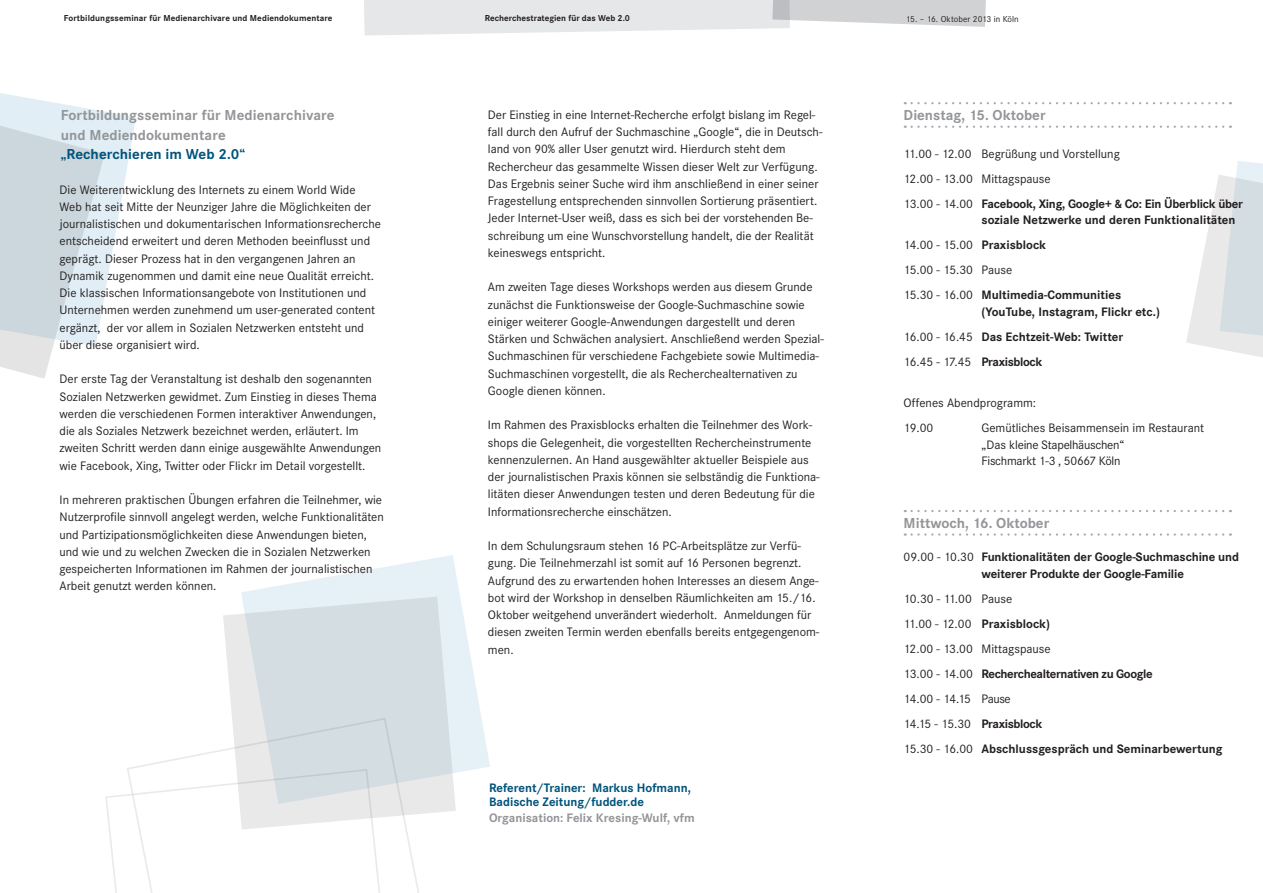
<style>
.page{position:relative;width:1263px;height:893px;background:#fff}
.page>*{position:absolute;margin:0;border:0;box-sizing:border-box;transform-origin:0 0}
.c_bold_10_blau{font:700 15px/19.5px "Corporate S";letter-spacing:.005em;color:#939598}
._1_Datum{font:700 15px "Corporate S";color:#939598}
.c_bold_10_blau-2{font:700 15px "Corporate S";letter-spacing:.005em;color:#00537b}
.c_reg_8_5{font:12.75px/17.2px "Corporate S";color:#231f20}
._1_Text_8_5{font:700 12.75px/16.5px "Corporate S";letter-spacing:-.01em;color:#231f20}
._1_Text_8_5-2{font:12.75px/16.5px "Corporate S";color:#231f20}
._1_Text_7_blau{font:700 12.75px/14.2px "Corporate S";color:#00537b}
._1_Text_8_5-3{font:700 12.75px "Corporate S";letter-spacing:-.03em;color:#231f20}
._1_Text_Moderation_g{font:700 12.75px "Corporate S";color:#939598}
._1_Text_8_5-4{font:12.75px "Corporate S";letter-spacing:-.035em;color:#231f20}
.t1{font:700 9px "Corporate S";letter-spacing:.01em;color:#231f20}
.t2{font:9px "Corporate S";letter-spacing:.01em;color:#231f20}
.s1{font-weight:400}
.s2{font-weight:700}
</style>
<div class="page">
<svg style="left:105px;top:794px;width:21px;height:99px"></svg>
<svg style="left:126px;top:749px;width:293px;height:144px"></svg>
<svg style="left:0;top:93px;width:136px;height:286px"></svg>
<svg style="left:223px;top:614px;width:233px;height:215px;fill:#eae9ea"></svg>
<svg style="left:241px;top:555px;width:249px;height:249px;background:#dfe7ea"></svg>
<svg style="left:364px;top:0;width:622px;height:36px"></svg>
<svg style="left:905px;top:102px;width:326px;height:2px"></svg>
<svg style="left:905px;top:126px;width:326px;height:2px"></svg>
<svg style="left:905px;top:510px;width:326px;height:2px"></svg>
<svg style="left:905px;top:533px;width:326px;height:3px"></svg>
<svg style="left:1186px;top:161px;width:77px;height:196px"></svg>
<p class="t1" style="left:64px;top:13px;width:270px">Fortbildungsseminar für Medienarchivare und Mediendokumentare</p>
<p class="t1" style="left:485px;top:13px;width:147px">Recherchestrategien für das Web 2.0</p>
<p class="t2" style="left:906px;top:14px;width:115px">15. – 16. Oktober 2013 in Köln</p>
<p class="c_bold_10_blau" style="left:61px;top:106px;width:275px">Fortbildungsseminar für Medienarchivare und Mediendokumentare</p>
<p class="c_bold_10_blau-2" style="left:61px;top:145px;width:186px">„Recherchieren im Web 2.0“</p>
<p class="c_reg_8_5" style="left:60px;top:181px;width:323px">Die Weiterentwicklung des Internets zu einem World Wide Web hat seit Mitte der Neunziger Jahre die Möglichkeiten der journalistischen und dokumentarischen Informationsrecherche entscheidend erweitert und deren Methoden beeinflusst und geprägt. Dieser Prozess hat in den vergangenen Jahren an Dynamik zugenommen und damit eine neue Qualität erreicht.<br>Die klassischen Informationsangebote von Institutionen und Unternehmen werden zunehmend um user-generated content ergänzt, der vor allem in Sozialen Netzwerken entsteht und über diese organisiert wird.</p>
<p class="c_reg_8_5" style="left:60px;top:371px;width:323px">Der erste Tag der Veranstaltung ist deshalb den sogenannten Sozialen Netzwerken gewidmet. Zum Einstieg in dieses Thema werden die verschiedenen Formen interaktiver Anwendungen, die als Soziales Netzwerk bezeichnet werden, erläutert. Im zweiten Schritt werden dann einige ausgewählte Anwendungen wie Facebook, Xing, Twitter oder Flickr im Detail vorgestellt.</p>
<p class="c_reg_8_5" style="left:60px;top:491px;width:326px">In mehreren praktischen Übungen erfahren die Teilnehmer, wie Nutzerprofile sinnvoll angelegt werden, welche Funktionalitäten und Partizipationsmöglichkeiten diese Anwendungen bieten, und wie und zu welchen Zwecken die in Sozialen Netzwerken gespeicherten Informationen im Rahmen der journalistischen Arbeit genutzt werden können.</p>
<p class="c_reg_8_5" style="left:488px;top:106px;width:336px">Der Einstieg in eine Internet-Recherche erfolgt bislang im Regel&shy;fall durch den Aufruf der Suchmaschine „Google“, die in Deutsch&shy;land von 90% aller User genutzt wird. Hierdurch steht dem Rechercheur das gesammelte Wissen dieser Welt zur Verfügung.<br>Das Ergebnis seiner Suche wird ihm anschließend in einer seiner Fragestellung entsprechenden sinnvollen Sortierung präsentiert.<br>Jeder Internet-User weiß, dass es sich bei der vorstehenden Be&shy;schreibung um eine Wunschvorstellung handelt, die der Realität keineswegs entspricht.</p>
<p class="c_reg_8_5" style="left:488px;top:279px;width:337px">Am zweiten Tage dieses Workshops werden aus diesem Grunde zunächst die Funktionsweise der Google-Suchmaschine sowie einiger weiterer Google-Anwendungen dargestellt und deren Stärken und Schwächen analysiert. Anschließend werden Spezial-Suchmaschinen für verschiedene Fachgebiete sowie Multimedia-Suchmaschinen vorgestellt, die als Recherchealternativen zu Google dienen können.</p>
<p class="c_reg_8_5" style="left:488px;top:417px;width:333px">Im Rahmen des Praxisblocks erhalten die Teilnehmer des Work&shy;shops die Gelegenheit, die vorgestellten Rechercheinstrumente kennenzulernen. An Hand ausgewählter aktueller Beispiele aus der journalistischen Praxis können sie selbständig die Funktiona&shy;litäten dieser Anwendungen testen und deren Bedeutung für die Informationsrecherche einschätzen.</p>
<p class="c_reg_8_5" style="left:488px;top:537px;width:333px">In dem Schulungsraum stehen 16 PC-Arbeitsplätze zur Verfü&shy;gung. Die Teilnehmerzahl ist somit auf 16 Personen begrenzt.<br>Aufgrund des zu erwartenden hohen Interesses an diesem Ange&shy;bot wird der Workshop in denselben Räumlichkeiten am 15./16.<br>Oktober weitgehend unverändert wiederholt. Anmeldungen für diesen zweiten Termin werden ebenfalls bereits entgegengenom&shy;men.</p>
<p class="_1_Text_7_blau" style="left:489px;top:780px;width:203px">Referent/Trainer: Markus Hofmann,<br>Badische Zeitung/fudder.de</p>
<p class="_1_Text_Moderation_g" style="left:489px;top:811px;width:207px">Organisation: Felix Kresing-Wulf, vfm</p>
<p class="_1_Datum" style="left:904px;top:106px;width:144px">Dienstag, 15. Oktober</p>
<p class="_1_Text_8_5-2" style="left:904px;top:145px;width:218px">11.00 - 12.00 Begrüßung und Vorstellung</p>
<p class="_1_Text_8_5-2" style="left:904px;top:170px;width:148px">12.00 - 13.00 Mittagspause</p>
<p class="_1_Text_8_5" style="left:981px;top:196px;width:263px;text-indent:-78px"><span class="s1">13.00 - 14.00</span> Facebook, Xing, Google+ &amp; Co: Ein Überblick über soziale Netzwerke und deren Funktionalitäten</p>
<p class="_1_Text_8_5-2" style="left:904px;top:237px;width:144px">14.00 - 15.00 <span class="s2">Praxisblock</span></p>
<p class="_1_Text_8_5-2" style="left:904px;top:262px;width:110px">15.00 - 15.30 Pause</p>
<p class="_1_Text_8_5" style="left:981px;top:287px;width:180px;text-indent:-78px"><span class="s1">15.30 - 16.00</span> Multimedia-Communities (YouTube, Instagram, Flickr etc.)</p>
<p class="_1_Text_8_5" style="left:904px;top:329px;width:221px"><span class="s1">16.00 - 16.45</span> Das Echtzeit-Web: Twitter</p>
<p class="_1_Text_8_5-2" style="left:904px;top:353px;width:140px">16.45 - 17.45 <span class="s2">Praxisblock</span></p>
<p class="_1_Text_8_5-2" style="left:904px;top:395px;width:134px">Offenes Abendprogramm:</p>
<p class="_1_Text_8_5-2" style="left:904px;top:420px;width:31px">19.00</p>
<p class="_1_Text_8_5-2" style="left:981px;top:420px;width:224px">Gemütliches Beisammensein im Restaurant „Das kleine Stapelhäuschen“<br>Fischmarkt 1-3 , 50667 Köln</p>
<p class="_1_Datum" style="left:904px;top:514px;width:147px">Mittwoch, 16. Oktober</p>
<p class="_1_Text_8_5" style="left:981px;top:549px;width:259px;text-indent:-78px"><span class="s1">09.00 - 10.30</span> Funktionalitäten der Google-Suchmaschine und weiterer Produkte der Google-Familie</p>
<p class="_1_Text_8_5-2" style="left:904px;top:590px;width:110px">10.30 - 11.00 Pause</p>
<p class="_1_Text_8_5" style="left:904px;top:616px;width:148px"><span class="s1">11.00 - 12.00</span> Praxisblock)</p>
<p class="_1_Text_8_5-2" style="left:904px;top:640px;width:148px">12.00 - 13.00 Mittagspause</p>
<p class="_1_Text_8_5-3" style="left:904px;top:666px;width:250px"><span class="s1">13.00 - 14.00</span> Recherchealternativen zu Google</p>
<p class="_1_Text_8_5-4" style="left:904px;top:691px;width:109px">14.00 - 14.15 Pause</p>
<p class="_1_Text_8_5-2" style="left:904px;top:715px;width:140px">14.15 - 15.30 <span class="s2">Praxisblock</span></p>
<p class="_1_Text_8_5" style="left:904px;top:741px;width:320px"><span class="s1">15.30 - 16.00</span> Abschlussgespräch und Seminarbewertung</p>
</div>
